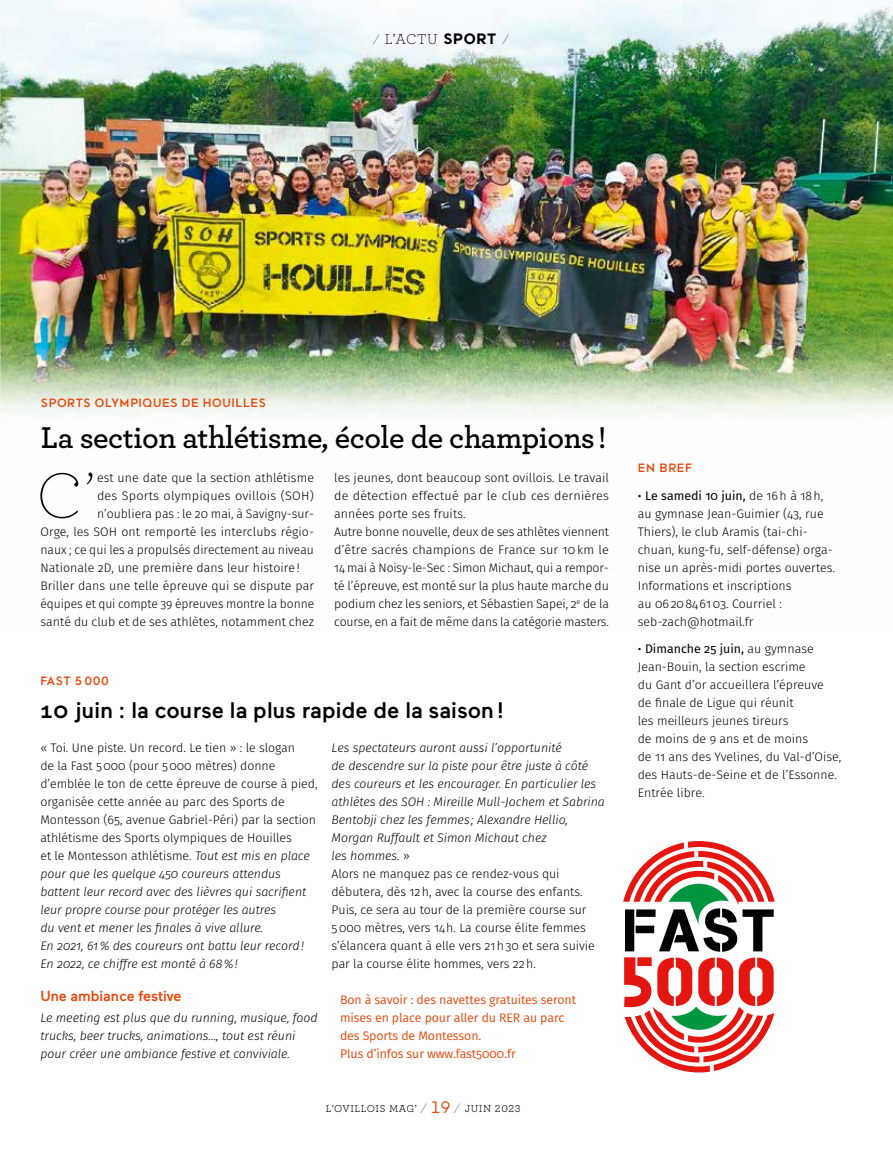
<style>
.page{position:relative;width:893px;height:1149px;background:#fff}
.page>*{position:absolute;margin:0;border:0;box-sizing:border-box;transform-origin:0 0}
.t1{font:200 67.05px "Archer";color:#000}
.t2{font:600 31.5px "Archer";letter-spacing:-.015em;color:#000}
.t3{font:500 22.5px "Maax";letter-spacing:.005em;color:#000}
.t4{font:300 15px "Archer";color:#000}
.t5{font:500 14.7px "Maax";color:#e8470b}
.t6{font:300 12.3px/18px "Fira Sans";color:#000}
.t7{font:italic 300 12.3px/18px "Fira Sans";letter-spacing:-.005em;color:#000}
.t8{font:12.3px/18px "Fira Sans";letter-spacing:-.01em;color:#e8470b}
.t9{font:500 12px "Maax";letter-spacing:.05em;color:#e8470b}
.t10{font:10.5px "Archer";letter-spacing:.05em;color:#000}
.s1{font-weight:200}
.s2{font-family:"Maax";font-weight:700}
.s3{font-style:normal}
.s4{font-style:italic}
.s5{font-weight:200;font-size:15px}
.s6{font-family:"Maax";font-size:16.5px;color:#e8470b}
.s7{font-family:"Archer";font-size:14.7px}
.s8{font-weight:400}
</style>
<div class="page">
<img style="left:0;top:0;width:893px;height:413px">
<svg style="left:623px;top:841px;width:152px;height:231px"></svg>
<p class="t4" style="left:373px;top:29px;width:138px"><span class="s1">⁄</span> L’ACTU <span class="s2">SPORT</span> <span class="s1">⁄</span></p>
<p class="t9" style="left:41px;top:396px;width:226px">SPORTS OLYMPIQUES DE HOUILLES</p>
<h2 class="t2" style="left:41px;top:413px;width:567px">La section athlétisme, école de champions !</h2>
<h1 class="t1" style="left:37px;top:453px;width:60px">C’</h1>
<p class="t6" style="left:97px;top:468px;width:219px">est une date que la section athlétisme</p>
<p class="t6" style="left:334px;top:468px;width:276px">les jeunes, dont beaucoup sont ovillois. Le travail de détection effectué par le club ces dernières années porte ses fruits.<br>Autre bonne nouvelle, deux de ses athlètes viennent d’être sacrés champions de France sur 10km le 14 mai à Noisy-le-Sec : Simon Michaut, qui a rempor&shy;té l’épreuve, est monté sur la plus haute marche du podium chez les seniors, et Sébastien Sapei, 2<sup>e</sup> de la course, en a fait de même dans la catégorie masters.</p>
<p class="t6" style="left:97px;top:486px;width:219px">des Sports olympiques ovillois (SOH)</p>
<p class="t6" style="left:97px;top:504px;width:219px">n’oubliera pas : le 20 mai, à Savigny-sur-</p>
<p class="t6" style="left:40px;top:522px;width:275px">Orge, les SOH ont remporté les interclubs régio-</p>
<p class="t6" style="left:40px;top:540px;width:275px">naux ; ce qui les a propulsés directement au niveau</p>
<p class="t6" style="left:40px;top:558px;width:261px">Nationale 2D, une première dans leur histoire !</p>
<p class="t6" style="left:40px;top:576px;width:275px">Briller dans une telle épreuve qui se dispute par</p>
<p class="t6" style="left:40px;top:594px;width:275px">équipes et qui compte 39 épreuves montre la bonne</p>
<p class="t6" style="left:40px;top:612px;width:275px">santé du club et de ses athlètes, notamment chez</p>
<p class="t9" style="left:40px;top:674px;width:70px">FAST 5 000</p>
<h3 class="t3" style="left:40px;top:697px;width:465px">10 juin : la course la plus rapide de la saison!</h3>
<p class="t7" style="left:332px;top:738px;width:275px">Les spectateurs auront aussi l’opportunité<br>de descendre sur la piste pour être juste à côté des coureurs et les encourager. En particulier les athlètes des SOH : Mireille Mull-Jochem et Sabrina Bentobji chez les femmes; Alexandre Hellio, Morgan Ruffault et Simon Michaut chez<br>les hommes. <span class="s3">»<br>Alors ne manquez pas ce rendez-vous qui débutera, dès 12h, avec la course des enfants.<br>Puis, ce sera au tour de la première course sur 5000 mètres, vers 14h. La course élite femmes s’élancera quant à elle vers 21h30 et sera suivie par la course élite hommes, vers 22h.</span></p>
<p class="t8" style="left:340px;top:990px;width:237px">Bon à savoir : des navettes gratuites seront mises en place pour aller du RER au parc des Sports de Montesson.<br>Plus d’infos sur www.fast5000.fr</p>
<p class="t6" style="left:40px;top:738px;width:279px">« Toi. Une piste. Un record. Le tien » : le slogan<br>de la Fast 5000 (pour 5000 mètres) donne d’emblée le ton de cette épreuve de course à pied, organisée cette année au parc des Sports de Montesson (65, avenue Gabriel-Péri) par la section athlétisme des Sports olympiques de Houilles<br>et le Montesson athlétisme. <span class="s4">Tout est mis en place pour que les quelque 450 coureurs attendus battent leur record avec des lièvres qui sacrifient leur propre course pour protéger les autres<br>du vent et mener les finales à vive allure.<br>En 2021, 61% des coureurs ont battu leur record!<br>En 2022, ce chiffre est monté à 68%!</span></p>
<p class="t5" style="left:40px;top:987px;width:143px">Une ambiance festive</p>
<p class="t7" style="left:40px;top:1008px;width:279px">Le meeting est plus que du running<span class="s3">,</span> musique, food trucks, beer trucks, animations…, tout est réuni pour créer une ambiance festive et conviviale.</p>
<p class="t10" style="left:326px;top:1100px;width:196px">L’OVILLOIS MAG’ <span class="s5">⁄</span> <span class="s6">19</span> <span class="s5">⁄</span> JUIN 2023</p>
<p class="t9" style="left:638px;top:461px;width:56px">EN BREF</p>
<p class="t6" style="left:638px;top:486px;width:199px"><span class="s7">•</span> <span class="s8">Le samedi 10 juin,</span> de 16h à 18h, au gymnase Jean-Guimier (43, rue<br>Thiers), le club Aramis (tai-chi&shy;chuan, kung-fu, self-défense) orga&shy;nise un après-midi portes ouvertes.<br>Informations et inscriptions<br>au 0620846103. Courriel : seb-zach@hotmail.fr</p>
<p class="t6" style="left:638px;top:639px;width:205px"><span class="s7">•</span> <span class="s8">Dimanche 25 juin,</span> au gymnase<br>Jean-Bouin, la section escrime<br>du Gant d’or accueillera l’épreuve<br>de finale de Ligue qui réunit<br>les meilleurs jeunes tireurs<br>de moins de 9 ans et de moins<br>de 11 ans des Yvelines, du Val-d’Oise, des Hauts-de-Seine et de l’Essonne.<br>Entrée libre.</p>
</div>
